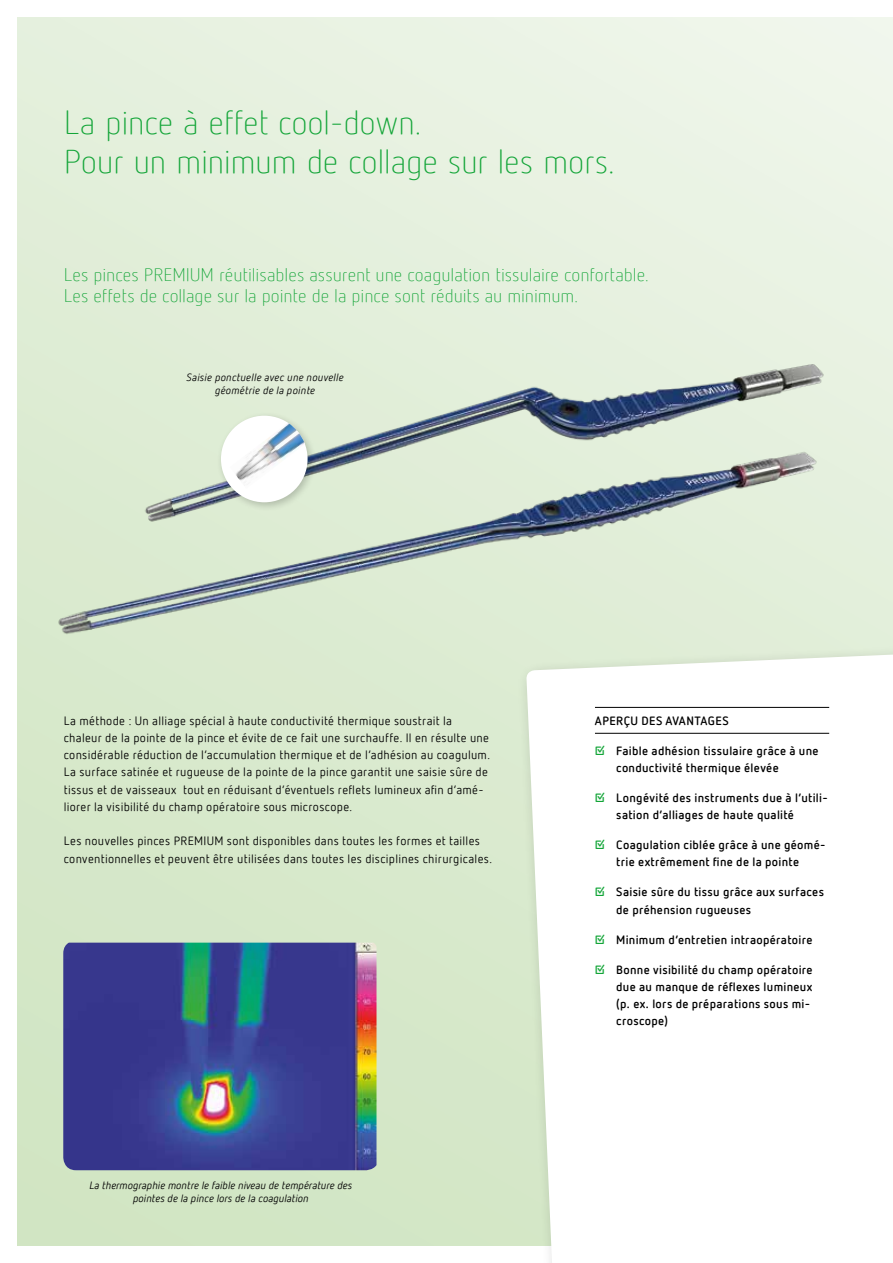
<style>
.page{position:relative;width:893px;height:1263px;background:#fff}
.page>*{position:absolute;margin:0;border:0;box-sizing:border-box;transform-origin:0 0}
.t1{font:300 33px/39.6px "Netto Offc Pro";letter-spacing:-.01em;color:#13a538}
.t2{font:300 18px/21.6px "Netto Offc Pro";color:#13a538}
.t3{font:12px/17.2px "Netto Offc Pro";letter-spacing:.025em;color:#000}
.t4{font:700 12px/17.2px "Netto Offc Pro";letter-spacing:.025em;color:#000}
.t5{font:italic 10.5px/12.6px "Netto Offc Pro";color:#000;text-align:center}
.t6{font:italic 10.5px/12.6px "Netto Offc Pro";letter-spacing:.02em;color:#000;text-align:center}
.s1{color:#13a538}
</style>
<div class="page">
<div style="left:17px;top:17px;width:876px;height:1229px;background:linear-gradient(to bottom,#ebf3e5,#d0e5c2)"></div>
<img style="left:63px;top:943px;width:313px;height:227px">
<img style="left:28px;top:431px;width:820px;height:211px">
<img style="left:120px;top:352px;width:725px;height:184px">
<div style="left:517px;top:644px;width:376px;height:619px;background:#dbead0"></div>
<div style="left:526px;top:654px;width:367px;height:609px;background:#fff"></div>
<hr style="left:595px;top:707px;width:234px;height:1px;background:#000">
<hr style="left:595px;top:733px;width:234px;height:1px;background:#000">
<div style="left:216px;top:411px;width:101px;height:101px;background:#000;opacity:.2"></div>
<div style="left:221px;top:416px;width:87px;height:86px;background:#fff;border-radius:50%"></div>
<img style="left:230px;top:423px;width:75px;height:66px">
<h1 class="t1" style="left:64px;top:102px;width:552px">La pince à effet cool-down.<br>Pour un minimum de collage sur les mors.</h1>
<h2 class="t2" style="left:64px;top:263px;width:586px">Les pinces PREMIUM réutilisables assurent une coagulation tissulaire confortable.<br>Les effets de collage sur la pointe de la pince sont réduits au minimum.</h2>
<p class="t6" style="left:187px;top:371px;width:159px">Saisie ponctuelle avec une nouvelle géométrie de la pointe</p>
<p class="t3" style="left:64px;top:711px;width:428px">La méthode : Un alliage spécial à haute conductivité thermique soustrait la chaleur de la pointe de la pince et évite de ce fait une surchauffe. Il en résulte une considérable réduction de l’accumulation thermique et de l’adhésion au coagulum.<br>La surface satinée et rugueuse de la pointe de la pince garantit une saisie sûre de tissus et de vaisseaux tout en réduisant d’éventuels reflets lumineux afin d’amé&shy;liorer la visibilité du champ opératoire sous microscope.</p>
<p class="t3" style="left:64px;top:832px;width:430px">Les nouvelles pinces PREMIUM sont disponibles dans toutes les formes et tailles conventionnelles et peuvent être utilisées dans toutes les disciplines chirurgicales.</p>
<p class="t5" style="left:90px;top:1179px;width:264px">La thermographie montre le faible niveau de température des pointes de la pince lors de la coagulation</p>
<p class="t4" style="left:595px;top:711px;width:135px">APERÇU DES AVANTAGES</p>
<p class="t4" style="left:616px;top:741px;width:204px;text-indent:-21px"><span class="s1">☑</span> Faible adhésion tissulaire grâce à une conductivité thermique élevée</p>
<p class="t4" style="left:616px;top:788px;width:213px;text-indent:-21px"><span class="s1">☑</span> Longévité des instruments due à l’utili&shy;sation d’alliages de haute qualité</p>
<p class="t4" style="left:595px;top:836px;width:232px;text-align:center"><span class="s1">☑</span> Coagulation ciblée grâce à une géomé&shy;trie extrêmement fine de la pointe</p>
<p class="t4" style="left:616px;top:883px;width:209px;text-indent:-21px"><span class="s1">☑</span> Saisie sûre du tissu grâce aux surfaces de préhension rugueuses</p>
<p class="t4" style="left:595px;top:930px;width:219px"><span class="s1">☑</span> Minimum d’entretien intraopératoire</p>
<p class="t4" style="left:616px;top:960px;width:198px;text-indent:-21px"><span class="s1">☑</span> Bonne visibilité du champ opératoire due au manque de réflexes lumineux (p. ex. lors de préparations sous mi&shy;croscope)</p>
</div>
